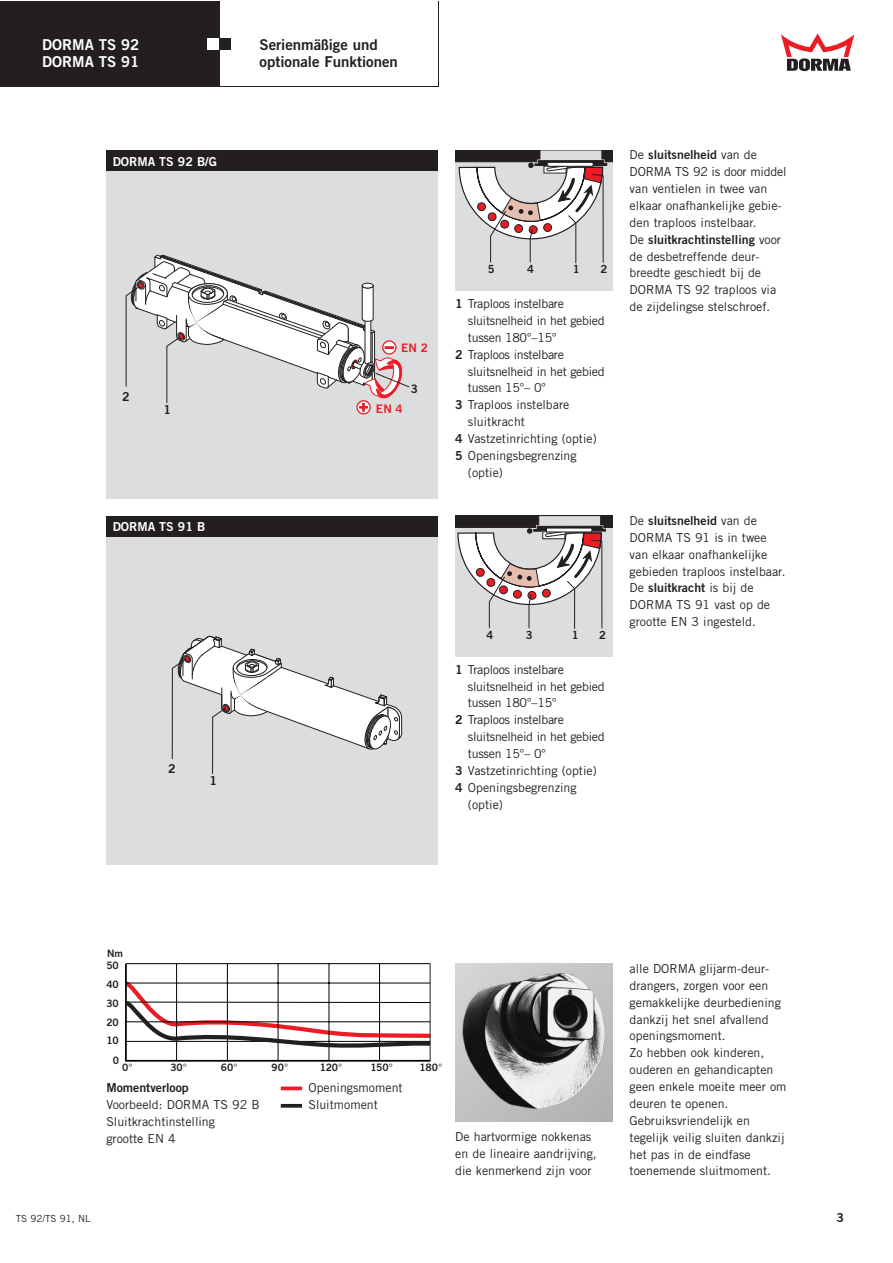
<style>
.page{position:relative;width:893px;height:1263px;background:#fff}
.page>*{position:absolute;margin:0;border:0;box-sizing:border-box;transform-origin:0 0}
.t1{font:15px/16.5px "Trade Gothic Bold Two";color:#231f20}
.t2{font:15px/16.5px "Trade Gothic Bold Two";color:#fff}
.t3{font:12.3px/16.8px "Trade Gothic";color:#231f20}
.t4{font:12.3px "Trade Gothic";letter-spacing:-.025em;color:#231f20}
.t5{font:12.3px "Trade Gothic Bold Two";color:#231f20}
.t6{font:12.3px "Trade Gothic Bold Two";color:#fff}
.t7{font:11.7px "Trade Gothic Bold Two";color:#ed1c24}
.t8{font:11.7px "Trade Gothic Bold Two";color:#231f20}
.t9{font:11.25px "Trade Gothic Bold Two";color:#231f20}
.t10{font:10.2px/18.8px "Trade Gothic Bold Two";color:#231f20}
.t11{font:9.75px "Trade Gothic";color:#231f20}
.s1{font-family:"Trade Gothic Bold Two"}
.s2{font-family:"Trade Gothic"}
</style>
<div class="page">
<svg style="left:781px;top:33px;width:73px;height:38px"></svg>
<div style="left:106px;top:167px;width:332px;height:332px;background:#dcddde"></div>
<div style="left:356px;top:400px;width:15px;height:15px;border:1px solid #ed1c24;border-radius:50%"></div>
<svg style="left:125px;top:254px;width:284px;height:158px"></svg>
<div style="left:455px;top:150px;width:157px;height:141px;background:#dcddde"></div>
<svg style="left:455px;top:150px;width:157px;height:114px"></svg>
<div style="left:455px;top:516px;width:157px;height:140px;background:#dcddde"></div>
<svg style="left:455px;top:516px;width:157px;height:113px"></svg>
<img style="left:455px;top:964px;width:157px;height:157px">
<div style="left:0;top:2px;width:219px;height:85px;background:#231f20"></div>
<div style="left:219px;top:38px;width:12px;height:12px;background:#231f20"></div>
<div style="left:207px;top:38px;width:12px;height:12px;background:#fff"></div>
<div style="left:106px;top:150px;width:332px;height:21px;background:#231f20"></div>
<div style="left:106px;top:533px;width:332px;height:332px;background:#dcddde"></div>
<svg style="left:171px;top:635px;width:231px;height:139px"></svg>
<div style="left:106px;top:516px;width:332px;height:20px;background:#231f20"></div>
<hr style="left:281px;top:1087px;width:21px;height:3px;background:#ed1c24">
<svg style="left:281px;top:1104px;width:21px;height:4px"></svg>
<svg style="left:125px;top:963px;width:306px;height:99px"></svg>
<p class="t2" style="left:42px;top:36px;width:99px">DORMA TS 92<br>DORMA TS 91</p>
<p class="t1" style="left:259px;top:36px;width:140px">Serienmäßige und optionale Funktionen</p>
<p class="t6" style="left:113px;top:154px;width:106px">DORMA TS 92 B/G</p>
<p class="t5" style="left:122px;top:389px;width:9px">2</p>
<p class="t5" style="left:164px;top:402px;width:9px">1</p>
<p class="t6" style="left:113px;top:519px;width:94px">DORMA TS 91 B</p>
<p class="t5" style="left:168px;top:761px;width:9px">2</p>
<p class="t5" style="left:209px;top:773px;width:9px">1</p>
<p class="t7" style="left:401px;top:340px;width:28px">EN 2</p>
<p class="t8" style="left:411px;top:382px;width:9px">3</p>
<p class="t7" style="left:376px;top:402px;width:28px">EN 4</p>
<p class="t9" style="left:487px;top:262px;width:8px">5</p>
<p class="t9" style="left:527px;top:262px;width:8px">4</p>
<p class="t9" style="left:573px;top:262px;width:8px">1</p>
<p class="t9" style="left:600px;top:262px;width:8px">2</p>
<p class="t4" style="left:455px;top:296px;width:110px"><span class="s1">1</span> Traploos instelbare</p>
<p class="t4" style="left:468px;top:313px;width:138px">sluitsnelheid in het gebied</p>
<p class="t4" style="left:468px;top:330px;width:90px">tussen 180°–15°</p>
<p class="t4" style="left:455px;top:347px;width:110px"><span class="s1">2</span> Traploos instelbare</p>
<p class="t4" style="left:468px;top:364px;width:138px">sluitsnelheid in het gebied</p>
<p class="t4" style="left:468px;top:381px;width:80px">tussen 15°– 0°</p>
<p class="t3" style="left:455px;top:396px;width:116px"><span class="s1">3</span> Traploos instelbare</p>
<p class="t3" style="left:468px;top:413px;width:59px">sluitkracht</p>
<p class="t3" style="left:455px;top:430px;width:143px"><span class="s1">4</span> Vastzetinrichting (optie)</p>
<p class="t3" style="left:455px;top:447px;width:123px"><span class="s1">5</span> Openingsbegrenzing</p>
<p class="t3" style="left:468px;top:464px;width:37px">(optie)</p>
<p class="t9" style="left:486px;top:628px;width:8px">4</p>
<p class="t9" style="left:526px;top:628px;width:8px">3</p>
<p class="t9" style="left:571px;top:628px;width:8px">1</p>
<p class="t9" style="left:599px;top:628px;width:8px">2</p>
<p class="t4" style="left:455px;top:662px;width:110px"><span class="s1">1</span> Traploos instelbare</p>
<p class="t4" style="left:468px;top:679px;width:138px">sluitsnelheid in het gebied</p>
<p class="t4" style="left:468px;top:696px;width:90px">tussen 180°–15°</p>
<p class="t4" style="left:455px;top:713px;width:110px"><span class="s1">2</span> Traploos instelbare</p>
<p class="t4" style="left:468px;top:729px;width:138px">sluitsnelheid in het gebied</p>
<p class="t4" style="left:468px;top:746px;width:80px">tussen 15°– 0°</p>
<p class="t3" style="left:455px;top:762px;width:143px"><span class="s1">3</span> Vastzetinrichting (optie)</p>
<p class="t3" style="left:455px;top:779px;width:123px"><span class="s1">4</span> Openingsbegrenzing</p>
<p class="t3" style="left:468px;top:796px;width:37px">(optie)</p>
<p class="t5" style="left:629px;top:147px;width:129px"><span class="s2">De</span> sluitsnelheid <span class="s2">van de</span></p>
<p class="t3" style="left:629px;top:163px;width:158px">DORMA TS 92 is door middel van ventielen in twee van elkaar onafhankelijke gebie&shy;den traploos instelbaar.</p>
<p class="t5" style="left:629px;top:232px;width:153px"><span class="s2">De</span> sluitkrachtinstelling <span class="s2">voor</span></p>
<p class="t3" style="left:629px;top:248px;width:148px">de desbetreffende deur&shy;breedte geschiedt bij de<br>DORMA TS 92 traploos via de zijdelingse stelschroef.</p>
<p class="t5" style="left:629px;top:513px;width:129px"><span class="s2">De</span> sluitsnelheid <span class="s2">van de</span></p>
<p class="t3" style="left:629px;top:529px;width:157px">DORMA TS 91 is in twee van elkaar onafhankelijke gebieden traploos instelbaar.</p>
<p class="t5" style="left:629px;top:580px;width:125px"><span class="s2">De</span> sluitkracht <span class="s2">is bij de</span></p>
<p class="t3" style="left:629px;top:596px;width:142px">DORMA TS 91 vast op de grootte EN 3 ingesteld.</p>
<p class="t10" style="left:107px;top:944px;width:17px">Nm</p>
<p class="t10" style="left:106px;top:956px;width:14px">50<br>40</p>
<p class="t10" style="left:106px;top:993px;width:14px">30</p>
<p class="t10" style="left:106px;top:1012px;width:14px">20<br>10</p>
<p class="t10" style="left:113px;top:1051px;width:8px">0</p>
<p class="t10" style="left:122px;top:1058px;width:8px">0</p>
<p class="t10" style="left:170px;top:1058px;width:14px">30</p>
<p class="t10" style="left:221px;top:1058px;width:14px">60</p>
<p class="t10" style="left:271px;top:1058px;width:14px">90</p>
<p class="t10" style="left:320px;top:1058px;width:20px">120</p>
<p class="t10" style="left:370px;top:1058px;width:20px">150</p>
<p class="t10" style="left:419px;top:1058px;width:20px">180</p>
<p class="t5" style="left:106px;top:1080px;width:84px">Momentverloop</p>
<p class="t3" style="left:106px;top:1096px;width:155px">Voorbeeld: DORMA TS 92 B<br>Sluitkrachtinstelling<br>grootte EN 4</p>
<p class="t3" style="left:308px;top:1079px;width:96px">Openingsmoment<br>Sluitmoment</p>
<p class="t11" style="left:16px;top:1213px;width:76px">TS 92/TS 91, NL</p>
<p class="t3" style="left:455px;top:1129px;width:143px">De hartvormige nokkenas en de lineaire aandrijving, die kenmerkend zijn voor</p>
<p class="t3" style="left:629px;top:960px;width:158px">alle DORMA glijarm-deur&shy;drangers, zorgen voor een gemakkelijke deurbediening dankzij het snel afvallend openingsmoment.<br>Zo hebben ook kinderen, ouderen en gehandicapten geen enkele moeite meer om deuren te openen.<br>Gebruiksvriendelijk en tegelijk veilig sluiten dankzij het pas in de eindfase toenemende sluitmoment.</p>
<p class="t5" style="left:836px;top:1210px;width:9px">3</p>
</div>
